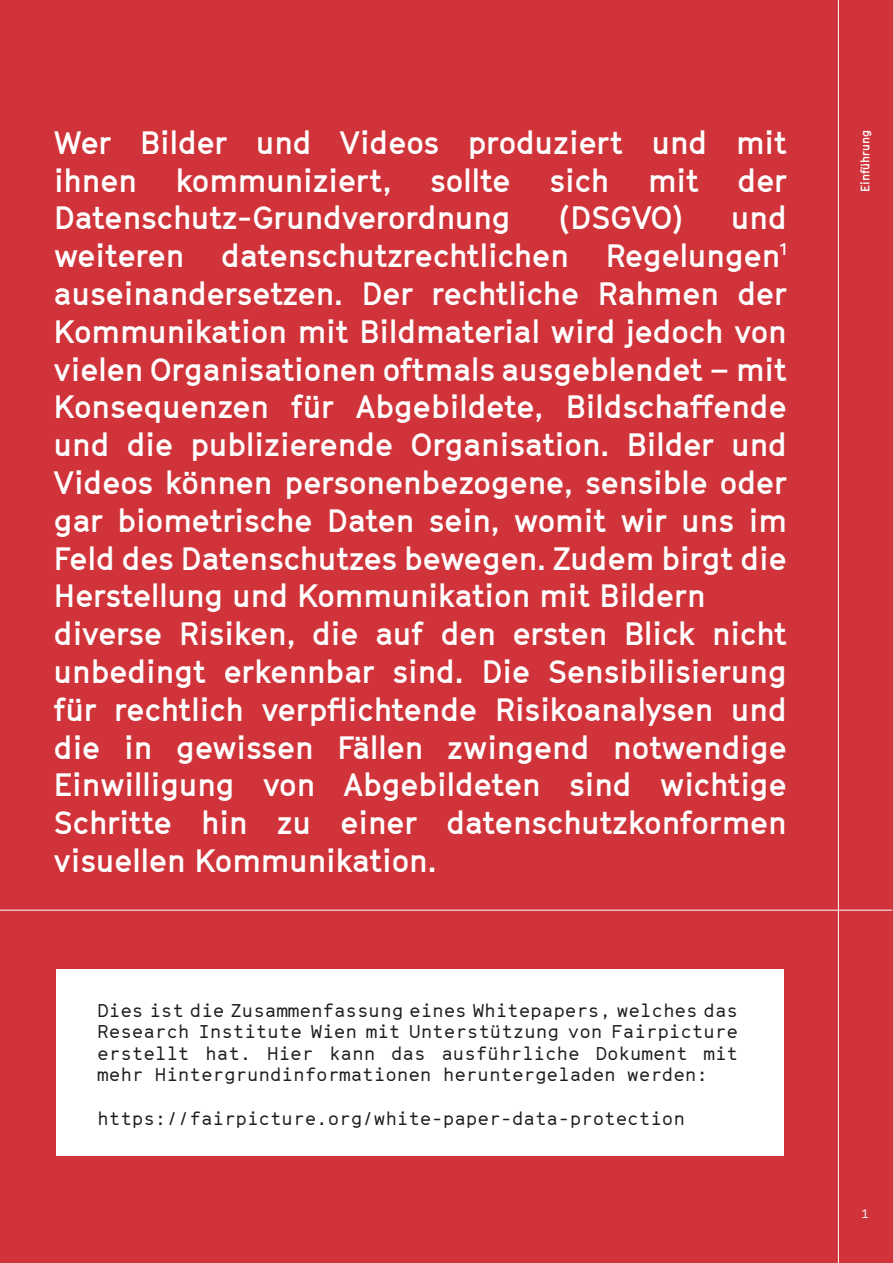
<style>
.page{position:relative;width:893px;height:1263px;background:#fff}
.page>*{position:absolute;margin:0;border:0;box-sizing:border-box;transform-origin:0 0}
.t1{font:700 31.5px/37.8px "GT Cinetype";color:#fff;text-align:justify}
.t2{font:18px/21.6px "GT Cinetype Mono";color:#1d1d1b;text-align:justify}
.t3{font:700 12px "GT Cinetype";color:#fff}
.t4{font:12px "GT Cinetype Mono";color:#fff}
</style>
<div class="page">
<div style="left:0;top:0;width:892px;height:1263px;background:#d0343a"></div>
<hr style="left:838px;top:0;width:1px;height:1263px;background:#fff">
<hr style="left:0;top:910px;width:892px;height:1px;background:#fff">
<div style="left:57px;top:969px;width:727px;height:187px;background:#fff"></div>
<p class="t1" style="left:54px;top:123px;width:735px">Wer Bilder und Videos produziert und mit ihnen kommuniziert, sollte sich mit der Datenschutz-Grundverordnung</p>
<p class="t1" style="left:560px;top:199px;width:124px">(DSGVO)</p>
<p class="t1" style="left:54px;top:199px;width:735px;text-align:left;text-indent:677px">und weiteren datenschutzrechtlichen Regelungen<sup>1 </sup>auseinandersetzen. Der rechtliche Rahmen der Kommunikation mit Bildmaterial wird jedoch von vielen Organisationen oftmals ausgeblendet – mit Konsequenzen für Abgebildete, Bildschaffende und die publizierende Organisation. Bilder und Videos können personenbezogene, sensible oder gar biometrische Daten sein, womit wir uns im Feld des Datenschutzes bewegen. Zudem birgt die Herstellung und Kommunikation mit Bildern diverse Risiken, die auf den ersten Blick nicht unbedingt erkennbar sind. Die Sensibilisierung für rechtlich verpflichtende Risikoanalysen und die in gewissen Fällen zwingend notwendige Einwilligung von Abgebildeten sind wichtige Schritte hin zu einer datenschutzkonformen visuellen Kommunikation.</p>
<p class="t2" style="left:97px;top:999px;width:642px">Dies ist die Zusammenfassung eines Whitepapers, welches das Research Institute Wien mit Unterstützung von Fairpicture erstellt hat. Hier kann das ausführliche Dokument mit mehr Hintergrundinformationen heruntergeladen werden:</p>
<p class="t2" style="left:97px;top:1107px;width:589px">https://fairpicture.org/white-paper-data-protection</p>
<p class="t3" style="left:858px;top:192px;width:64px;rotate:-90deg">Einführung</p>
<p class="t4" style="left:861px;top:1206px;width:9px">1</p>
</div>
